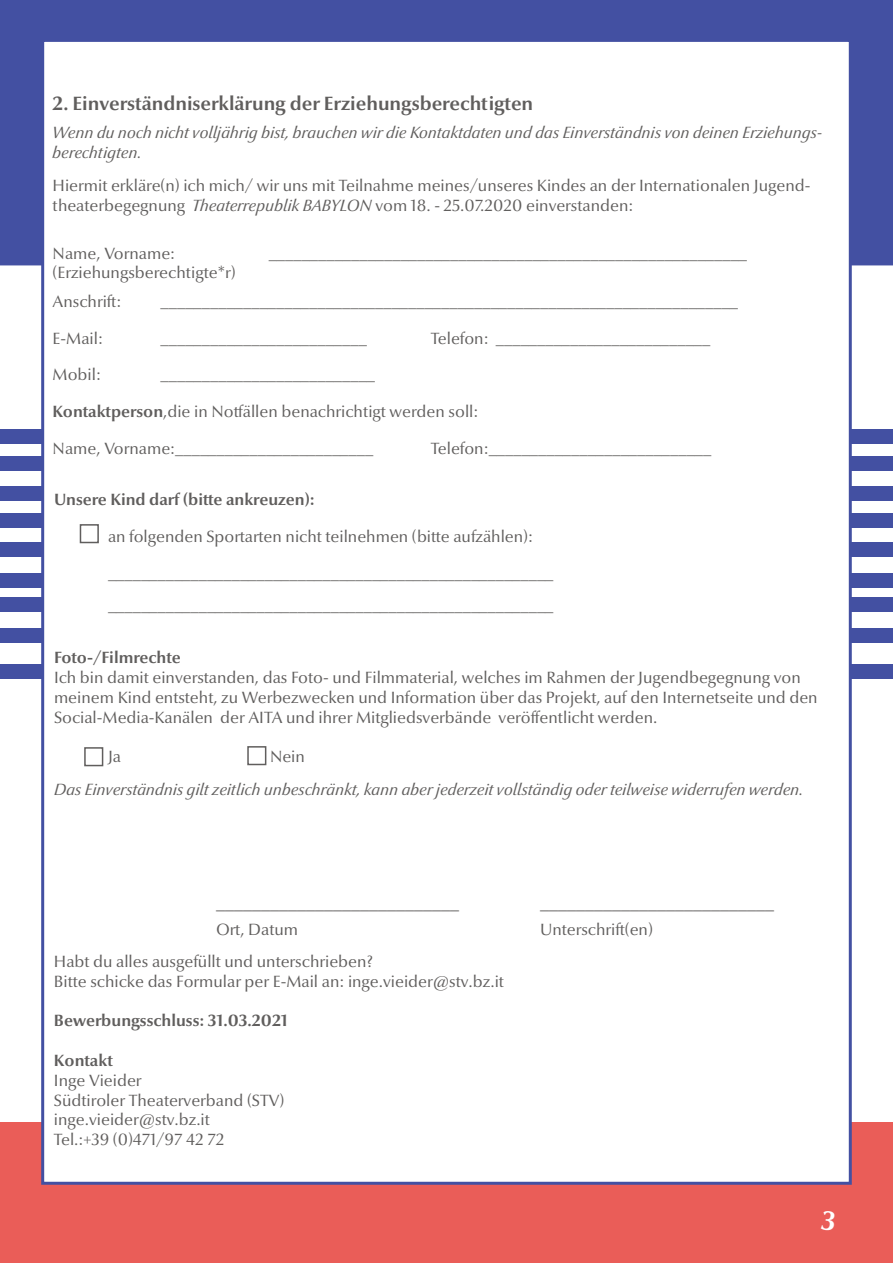
<style>
.page{position:relative;width:893px;height:1263px;background:#fff}
.page>*{position:absolute;margin:0;border:0;box-sizing:border-box;transform-origin:0 0}
.t1{font:700 19.5px "Optima Nova LT Pro";color:#605e5d}
.t2{font:700 18px "Optima Nova LT Pro";color:#605e5d}
.t3{font:16.5px/19.8px "Optima Nova LT Pro";color:#605e5d}
.t4{font:italic 16.5px/19.8px "Optima Nova LT Pro";color:#605e5d}
.t5{font:700 16.5px "Optima Nova LT Pro";color:#605e5d}
.s1{font-style:italic}
.s2{font-weight:700}
</style>
<div class="page">
<div style="left:0;top:1123px;width:893px;height:140px;background:#ea5d58"></div>
<div style="left:0;top:664px;width:893px;height:14px;background:#4350a2"></div>
<div style="left:0;top:597px;width:893px;height:15px;background:#4350a2"></div>
<div style="left:0;top:628px;width:893px;height:15px;background:#4350a2"></div>
<div style="left:0;top:513px;width:893px;height:15px;background:#4350a2"></div>
<div style="left:0;top:542px;width:893px;height:15px;background:#4350a2"></div>
<div style="left:0;top:573px;width:893px;height:14px;background:#4350a2"></div>
<div style="left:0;top:486px;width:893px;height:14px;background:#4350a2"></div>
<div style="left:0;top:456px;width:893px;height:14px;background:#4350a2"></div>
<div style="left:0;top:429px;width:893px;height:15px;background:#4350a2"></div>
<div style="left:0;top:0;width:893px;height:266px;background:#4350a2"></div>
<div style="left:41px;top:39px;width:811px;height:1146px;background:#fff;border:3px solid #4350a2"></div>
<div style="left:80px;top:524px;width:19px;height:19px;border:2px solid #605e5d"></div>
<div style="left:84px;top:747px;width:19px;height:19px;border:2px solid #605e5d"></div>
<div style="left:247px;top:746px;width:19px;height:19px;border:2px solid #605e5d"></div>
<p class="t1" style="left:53px;top:91px;width:482px">2. Einverständniserklärung der Erziehungsberechtigten</p>
<p class="t4" style="left:53px;top:123px;width:771px">Wenn du noch nicht volljährig bist, brauchen wir die Kontaktdaten und das Einverständnis von deinen Erziehungs&shy;berechtigten.</p>
<p class="t3" style="left:53px;top:175px;width:759px">Hiermit erkläre(n) ich mich/ wir uns mit Teilnahme meines/unseres Kindes an der Internationalen Jugend&shy;theaterbegegnung <span class="s1">Theaterrepublik BABYLON</span> vom 18. - 25.07.2020 einverstanden:</p>
<p class="t3" style="left:53px;top:243px;width:124px">Name, Vorname:</p>
<p class="t3" style="left:269px;top:243px;width:480px">__________________________________________________________</p>
<p class="t3" style="left:53px;top:263px;width:184px">(Erziehungsberechtigte*r)</p>
<p class="t3" style="left:53px;top:291px;width:70px">Anschrift:</p>
<p class="t3" style="left:161px;top:291px;width:579px">______________________________________________________________________</p>
<p class="t3" style="left:53px;top:328px;width:52px">E-Mail:</p>
<p class="t3" style="left:161px;top:328px;width:208px">_________________________</p>
<p class="t3" style="left:431px;top:328px;width:281px">Telefon: __________________________</p>
<p class="t3" style="left:53px;top:365px;width:50px">Mobil:</p>
<p class="t3" style="left:161px;top:365px;width:216px">__________________________</p>
<p class="t3" style="left:53px;top:402px;width:427px"><span class="s2">Kontaktperson</span>,die in Notfällen benachrichtigt werden soll:</p>
<p class="t3" style="left:53px;top:438px;width:322px">Name, Vorname:________________________</p>
<p class="t3" style="left:431px;top:438px;width:282px">Telefon:___________________________</p>
<p class="t5" style="left:54px;top:489px;width:262px">Unsere Kind darf (bitte ankreuzen):</p>
<p class="t3" style="left:108px;top:526px;width:426px">an folgenden Sportarten nicht teilnehmen (bitte aufzählen):</p>
<p class="t3" style="left:108px;top:563px;width:447px">______________________________________________________</p>
<p class="t3" style="left:108px;top:595px;width:447px">______________________________________________________</p>
<p class="t5" style="left:54px;top:647px;width:128px">Foto-/Filmrechte</p>
<p class="t3" style="left:54px;top:668px;width:765px">Ich bin damit einverstanden, das Foto- und Filmmaterial, welches im Rahmen der Jugendbegegnung von meinem Kind entsteht, zu Werbezwecken und Information über das Projekt, auf den Internetseite und den<br>Social-Media-Kanälen der AITA und ihrer Mitgliedsverbände veröffentlicht werden.</p>
<p class="t3" style="left:108px;top:747px;width:15px">Ja</p>
<p class="t3" style="left:270px;top:747px;width:36px">Nein</p>
<p class="t4" style="left:54px;top:779px;width:751px">Das Einverständnis gilt zeitlich unbeschränkt, kann aber jederzeit vollständig oder teilweise widerrufen werden.</p>
<p class="t2" style="left:216px;top:892px;width:245px">___________________________</p>
<p class="t2" style="left:540px;top:892px;width:235px">__________________________</p>
<p class="t3" style="left:216px;top:919px;width:84px">Ort, Datum</p>
<p class="t3" style="left:540px;top:919px;width:114px">Unterschrift(en)</p>
<p class="t3" style="left:54px;top:951px;width:451px">Habt du alles ausgefüllt und unterschrieben?<br>Bitte schicke das Formular per E-Mail an: inge.vieider@stv.bz.it</p>
<p class="t5" style="left:54px;top:1010px;width:235px">Bewerbungsschluss: 31.03.2021</p>
<p class="t3" style="left:54px;top:1050px;width:232px"><span class="s2">Kontakt<br></span>Inge Vieider<br>Südtiroler Theaterverband (STV) inge.vieider@stv.bz.it<br>Tel.:+39 (0)471/97 42 72</p>
</div>
